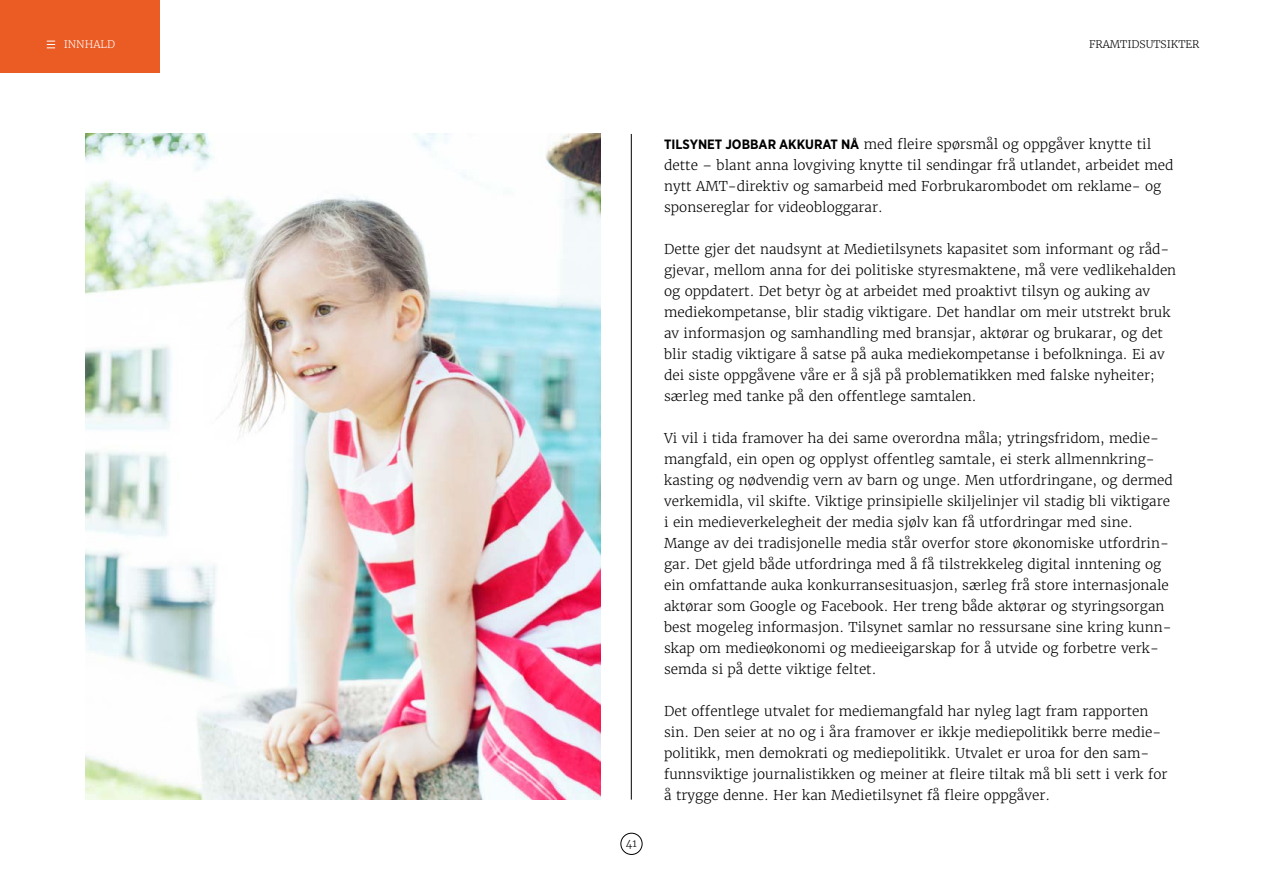
<style>
.page{position:relative;width:1263px;height:893px;background:#fff}
.page>*{position:absolute;margin:0;border:0;box-sizing:border-box;transform-origin:0 0}
.t1{font:300 13.5px/21px "Merriweather";color:#000}
.t2{font:300 10.5px "Merriweather";color:#000}
.t3{font:300 10.5px "Merriweather";color:#fff}
.s1{font-family:"Gotham Narrow";font-weight:700}
</style>
<div class="page">
<hr style="left:631px;top:134px;width:1px;height:666px;background:#000">
<img style="left:85px;top:134px;width:515px;height:666px">
<div style="left:0;top:0;width:159px;height:72px;background:#eb5b24"></div>
<svg style="left:47px;top:41px;width:8px;height:7px"></svg>
<div style="left:620px;top:833px;width:22px;height:22px;border:1px solid #000;border-radius:50%"></div>
<p class="t3" style="left:64px;top:38px;width:53px">INNHALD</p>
<p class="t2" style="left:1089px;top:38px;width:15px">Framtidsutsikter</p>
<p class="t2" style="left:626px;top:837px;width:13px">41</p>
<p class="t1" style="left:664px;top:133px;width:511px"><span class="s1">TILSYNET JOBBAR AKKURAT NÅ</span> med fleire spørsmål og oppgåver knytte til dette – blant anna lovgiving knytte til sendingar frå utlandet, arbeidet med nytt AMT-direktiv og samarbeid med Forbrukarombodet om reklame- og sponsereglar for videobloggarar.</p>
<p class="t1" style="left:664px;top:238px;width:514px">Dette gjer det naudsynt at Medietilsynets kapasitet som informant og råd&shy;gjevar, mellom anna for dei politiske styresmaktene, må vere vedlikehalden og oppdatert. Det betyr òg at arbeidet med proaktivt tilsyn og auking av mediekompetanse, blir stadig viktigare. Det handlar om meir utstrekt bruk av informasjon og samhandling med bransjar, aktørar og brukarar, og det blir stadig viktigare å satse på auka mediekompetanse i befolkninga. Ei av dei siste oppgåvene våre er å sjå på problematikken med falske nyheiter; særleg med tanke på den offentlege samtalen.</p>
<p class="t1" style="left:664px;top:427px;width:510px">Vi vil i tida framover ha dei same overordna måla; ytringsfridom, medie&shy;mangfald, ein open og opplyst offentleg samtale, ei sterk allmennkring&shy;kasting og nødvendig vern av barn og unge. Men utfordringane, og dermed verkemidla, vil skifte. Viktige prinsipielle skiljelinjer vil stadig bli viktigare i ein medieverkelegheit der media sjølv kan få utfordringar med sine.<br>Mange av dei tradisjonelle media står overfor store økonomiske utfordrin&shy;gar. Det gjeld både utfordringa med å få tilstrekkeleg digital inntening og ein omfattande auka konkurransesituasjon, særleg frå store internasjonale aktørar som Google og Facebook. Her treng både aktørar og styringsorgan best mogeleg informasjon. Tilsynet samlar no ressursane sine kring kunn&shy;skap om medieøkonomi og medieeigarskap for å utvide og forbetre verk&shy;semda si på dette viktige feltet.</p>
<p class="t1" style="left:664px;top:700px;width:505px">Det offentlege utvalet for mediemangfald har nyleg lagt fram rapporten sin. Den seier at no og i åra framover er ikkje mediepolitikk berre medie&shy;politikk, men demokrati og mediepolitikk. Utvalet er uroa for den sam&shy;funnsviktige journalistikken og meiner at fleire tiltak må bli sett i verk for å trygge denne. Her kan Medietilsynet få fleire oppgåver.</p>
</div>
